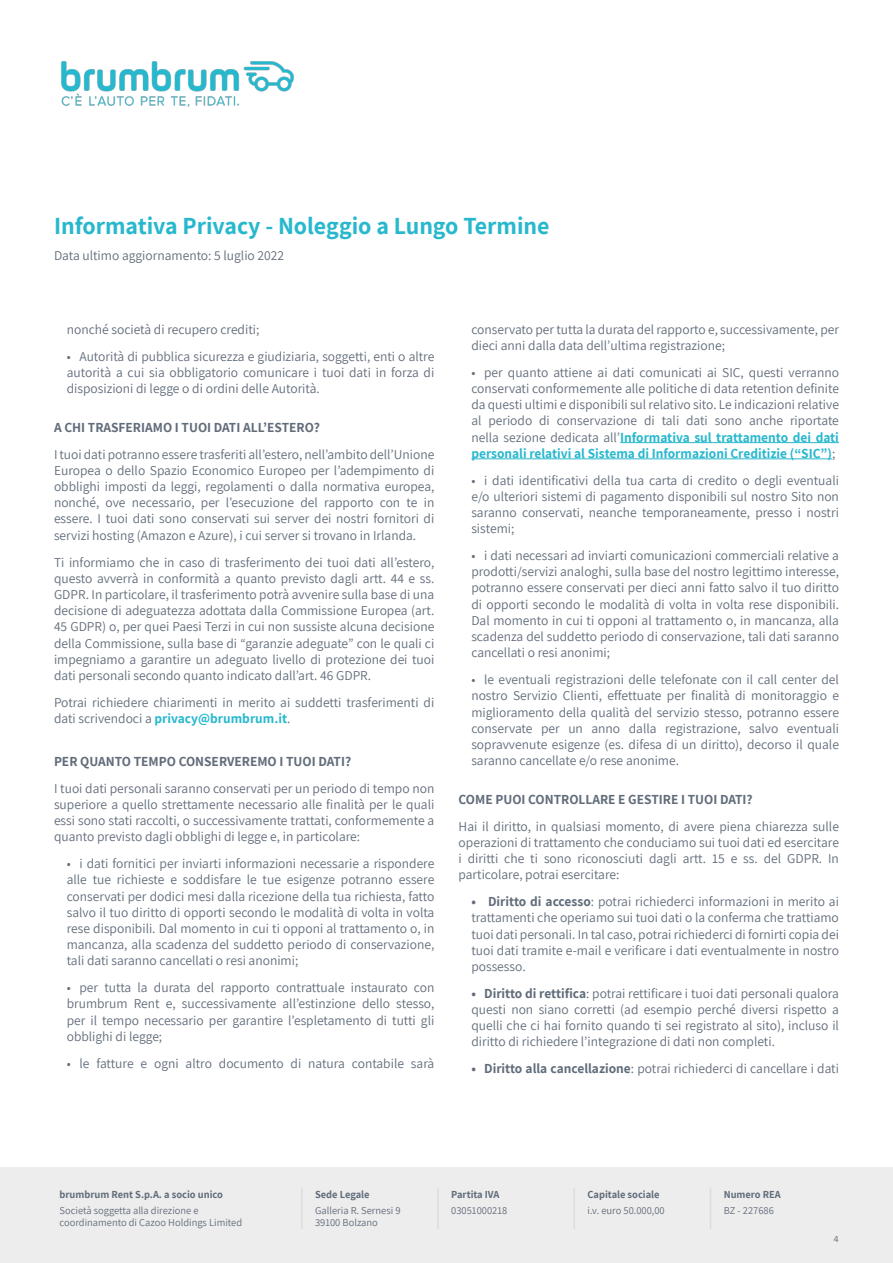
<style>
.page{position:relative;width:893px;height:1263px;background:#fff}
.page>*{position:absolute;margin:0;border:0;box-sizing:border-box;transform-origin:0 0}
.t1{font:700 24px "Assistant";color:#28b8ce}
.t2{font:13.5px/16.2px "Assistant";color:#626d7b;text-align:justify}
.t3{font:700 13.5px "Assistant";color:#626d7b}
.t4{font:10.5px/12.6px "Assistant";color:#626d7b}
.t5{font:700 10.5px "Assistant";color:#626d7b}
.t6{font:9px "Work Sans";color:#626d7b}
.s1{font-weight:700;color:#28b8ce}
.s2{font-weight:700}
</style>
<div class="page">
<div style="left:0;top:1167px;width:893px;height:96px;background:#ededed"></div>
<hr style="left:437px;top:1188px;width:2px;height:41px;background:#ddd">
<hr style="left:573px;top:1188px;width:2px;height:41px;background:#ddd">
<hr style="left:710px;top:1188px;width:1px;height:41px;background:#ddd">
<hr style="left:301px;top:1188px;width:2px;height:41px;background:#ddd">
<img style="left:61px;top:61px;width:233px;height:46px">
<hr style="left:620px;top:442px;width:219px;height:1px;background:#28b8ce">
<hr style="left:471px;top:458px;width:361px;height:1px;background:#28b8ce">
<h1 class="t1" style="left:54px;top:210px;width:497px">Informativa Privacy - Noleggio a Lungo Termine</h1>
<p class="t2" style="left:54px;top:247px;width:232px">Data ultimo aggiornamento: 5 luglio 2022</p>
<p class="t2" style="left:67px;top:321px;width:194px">nonché società di recupero crediti;</p>
<p class="t2" style="left:67px;top:347px;width:369px">• Autorità di pubblica sicurezza e giudiziaria, soggetti, enti o altre autorità a cui sia obbligatorio comunicare i tuoi dati in forza di disposizioni di legge o di ordini delle Autorità.</p>
<p class="t3" style="left:54px;top:418px;width:268px">A CHI TRASFERIAMO I TUOI DATI ALL’ESTERO?</p>
<p class="t2" style="left:54px;top:445px;width:382px">I tuoi dati potranno essere trasferiti all’estero, nell’ambito dell’Unione Europea o dello Spazio Economico Europeo per l’adempimento di obblighi imposti da leggi, regolamenti o dalla normativa europea, nonché, ove necessario, per l’esecuzione del rapporto con te in essere. I tuoi dati sono conservati sui server dei nostri fornitori di servizi hosting (Amazon e Azure), i cui server si trovano in Irlanda.</p>
<p class="t2" style="left:54px;top:553px;width:382px">Ti informiamo che in caso di trasferimento dei tuoi dati all’estero, questo avverrà in conformità a quanto previsto dagli artt. 44 e ss.<br>GDPR. In particolare, il trasferimento potrà avvenire sulla base di una decisione di adeguatezza adottata dalla Commissione Europea (art.<br>45 GDPR) o, per quei Paesi Terzi in cui non sussiste alcuna decisione della Commissione, sulla base di “garanzie adeguate” con le quali ci impegniamo a garantire un adeguato livello di protezione dei tuoi dati personali secondo quanto indicato dall’art. 46 GDPR.</p>
<p class="t2" style="left:54px;top:693px;width:382px">Potrai richiedere chiarimenti in merito ai suddetti trasferimenti di dati scrivendoci a <span class="s1">privacy@brumbrum.it</span>.</p>
<p class="t3" style="left:54px;top:752px;width:299px">PER QUANTO TEMPO CONSERVEREMO I TUOI DATI?</p>
<p class="t2" style="left:54px;top:779px;width:382px">I tuoi dati personali saranno conservati per un periodo di tempo non superiore a quello strettamente necessario alle finalità per le quali essi sono stati raccolti, o successivamente trattati, conformemente a quanto previsto dagli obblighi di legge e, in particolare:</p>
<p class="t2" style="left:67px;top:855px;width:369px">• i dati fornitici per inviarti informazioni necessarie a rispondere alle tue richieste e soddisfare le tue esigenze potranno essere conservati per dodici mesi dalla ricezione della tua richiesta, fatto salvo il tuo diritto di opporti secondo le modalità di volta in volta rese disponibili. Dal momento in cui ti opponi al trattamento o, in mancanza, alla scadenza del suddetto periodo di conservazione, tali dati saranno cancellati o resi anonimi;</p>
<p class="t2" style="left:67px;top:979px;width:369px">• per tutta la durata del rapporto contrattuale instaurato con brumbrum Rent e, successivamente all’estinzione dello stesso, per il tempo necessario per garantire l’espletamento di tutti gli obblighi di legge;</p>
<p class="t2" style="left:67px;top:1054px;width:369px">• le fatture e ogni altro documento di natura contabile sarà</p>
<p class="t2" style="left:471px;top:321px;width:369px">conservato per tutta la durata del rapporto e, successivamente, per dieci anni dalla data dell’ultima registrazione;</p>
<p class="t2" style="left:471px;top:364px;width:369px">• per quanto attiene ai dati comunicati ai SIC, questi verranno conservati conformemente alle politiche di data retention definite da questi ultimi e disponibili sul relativo sito. Le indicazioni relative al periodo di conservazione di tali dati sono anche riportate nella sezione dedicata all’<span class="s1">Informativa sul trattamento dei dati personali relativi al Sistema di Informazioni Creditizie (“SIC”)</span>;</p>
<p class="t2" style="left:471px;top:471px;width:369px">• i dati identificativi della tua carta di credito o degli eventuali e/o ulteriori sistemi di pagamento disponibili sul nostro Sito non saranno conservati, neanche temporaneamente, presso i nostri sistemi;</p>
<p class="t2" style="left:471px;top:547px;width:369px">• i dati necessari ad inviarti comunicazioni commerciali relative a prodotti/servizi analoghi, sulla base del nostro legittimo interesse, potranno essere conservati per dieci anni fatto salvo il tuo diritto di opporti secondo le modalità di volta in volta rese disponibili.<br>Dal momento in cui ti opponi al trattamento o, in mancanza, alla scadenza del suddetto periodo di conservazione, tali dati saranno cancellati o resi anonimi;</p>
<p class="t2" style="left:471px;top:671px;width:369px">• le eventuali registrazioni delle telefonate con il call center del nostro Servizio Clienti, effettuate per finalità di monitoraggio e miglioramento della qualità del servizio stesso, potranno essere conservate per un anno dalla registrazione, salvo eventuali sopravvenute esigenze (es. difesa di un diritto), decorso il quale saranno cancellate e/o rese anonime.</p>
<p class="t3" style="left:459px;top:790px;width:296px">COME PUOI CONTROLLARE E GESTIRE I TUOI DATI?</p>
<p class="t2" style="left:459px;top:817px;width:382px">Hai il diritto, in qualsiasi momento, di avere piena chiarezza sulle operazioni di trattamento che conduciamo sui tuoi dati ed esercitare i diritti che ti sono riconosciuti dagli artt. 15 e ss. del GDPR. In particolare, potrai esercitare:</p>
<p class="t2" style="left:471px;top:893px;width:369px"><span class="s2">• Diritto di accesso</span>: potrai richiederci informazioni in merito ai trattamenti che operiamo sui tuoi dati o la conferma che trattiamo tuoi dati personali. In tal caso, potrai richiederci di fornirti copia dei tuoi dati tramite e-mail e verificare i dati eventualmente in nostro possesso.</p>
<p class="t2" style="left:471px;top:984px;width:369px"><span class="s2">• Diritto di rettifica</span>: potrai rettificare i tuoi dati personali qualora questi non siano corretti (ad esempio perché diversi rispetto a quelli che ci hai fornito quando ti sei registrato al sito), incluso il diritto di richiedere l’integrazione di dati non completi.</p>
<p class="t2" style="left:471px;top:1060px;width:369px"><span class="s2">• Diritto alla cancellazione</span>: potrai richiederci di cancellare i dati</p>
<p class="t5" style="left:60px;top:1188px;width:165px">brumbrum Rent S.p.A. a socio unico</p>
<p class="t4" style="left:60px;top:1203px;width:184px">Società soggetta alla direzione e coordinamento di Cazoo Holdings Limited</p>
<p class="t5" style="left:315px;top:1188px;width:56px">Sede Legale</p>
<p class="t4" style="left:315px;top:1204px;width:87px;line-height:12px">Galleria R. Sernesi 9<br>39100 Bolzano</p>
<p class="t5" style="left:451px;top:1188px;width:50px">Partita IVA</p>
<p class="t4" style="left:451px;top:1203px;width:57px">03051000218</p>
<p class="t5" style="left:587px;top:1188px;width:74px">Capitale sociale</p>
<p class="t4" style="left:587px;top:1203px;width:79px">i.v. euro 50.000,00</p>
<p class="t5" style="left:724px;top:1188px;width:59px">Numero REA</p>
<p class="t4" style="left:724px;top:1203px;width:52px">BZ - 227686</p>
<p class="t6" style="left:833px;top:1233px;width:7px">4</p>
</div>
